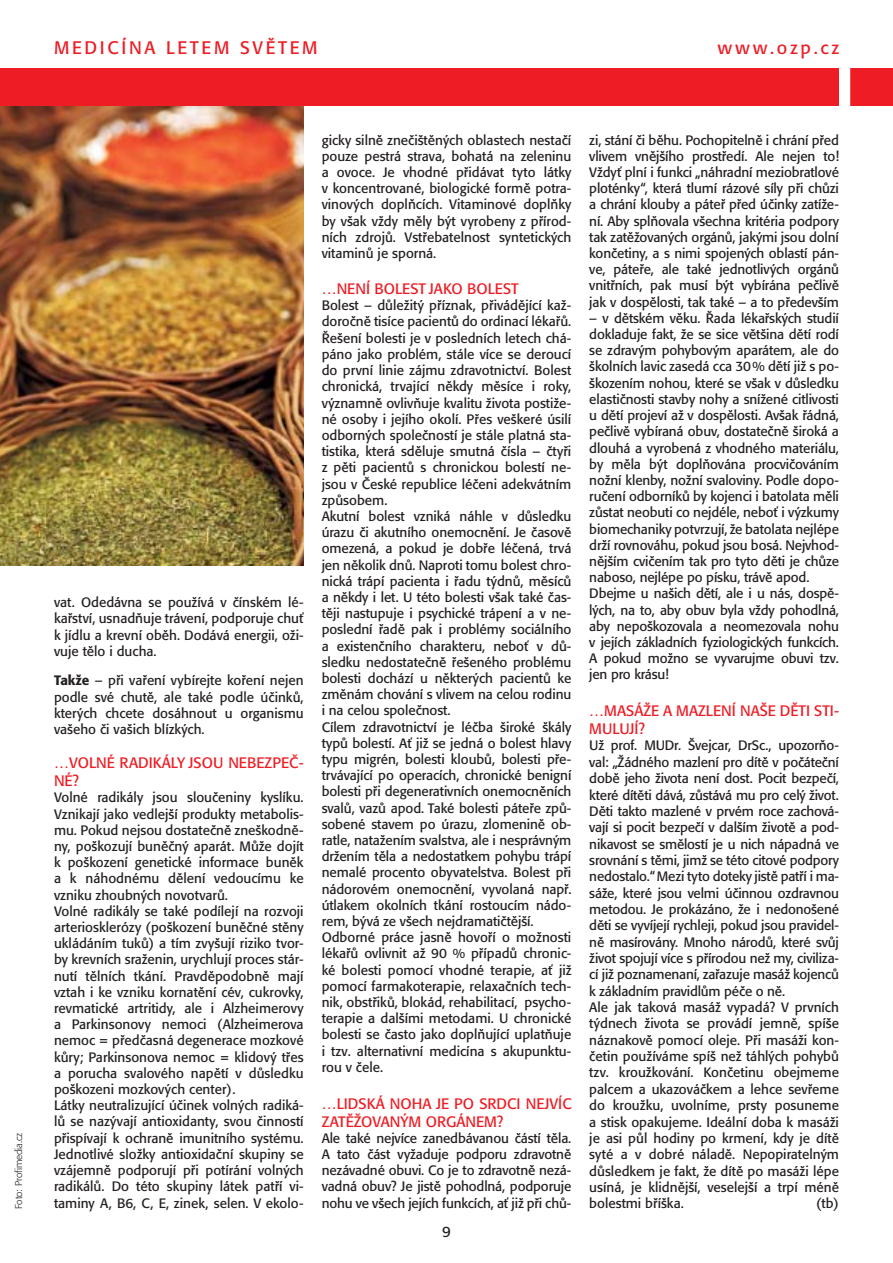
<style>
.page{position:relative;width:893px;height:1263px;background:#fff}
.page>*{position:absolute;margin:0;border:0;box-sizing:border-box;transform-origin:0 0}
.t1{font:18px "Formata CE";letter-spacing:.15em;color:#ee1c24}
.t2{font:15px/18px "Formata CE";color:#ee1c24}
.t3{font:15px "Formata CE";color:#231f1f}
.t4{font:13.5px/16.2px "Formata CE";letter-spacing:-.005em;color:#231f1f;text-align:justify}
.t5{font:300 9.75px "Formata CE";color:#231f1f}
.s1{font-weight:500}
</style>
<div class="page">
<img style="left:0;top:105px;width:304px;height:461px">
<div style="left:0;top:68px;width:893px;height:37px;background:#ee1c24"></div>
<div style="left:839px;top:0;width:11px;height:132px;background:#fff"></div>
<p class="t5" style="left:15px;top:1209px;width:78px;rotate:-90deg">Foto: Profimedia.cz</p>
<h1 class="t1" style="left:54px;top:40px;width:265px">MEDICÍNA LETEM SVĚTEM</h1>
<h1 class="t1" style="left:718px;top:40px;width:123px">www.ozp.cz</h1>
<p class="t4" style="left:54px;top:595px;width:251px">vat. Odedávna se používá v čínském lé&shy;kařství, usnadňuje trávení, podporuje chuť k jídlu a krevní oběh. Dodává energii, oži&shy;vuje tělo i ducha.</p>
<p class="t4" style="left:54px;top:674px;width:251px"><span class="s1">Takže</span> – při vaření vybírejte koření nejen podle své chutě, ale také podle účinků, kterých chcete dosáhnout u organismu vašeho či vašich blízkých.</p>
<p class="t2" style="left:54px;top:755px;width:251px">…VOLNÉ RADIKÁLY JSOU NEBEZPEČ-<br>NÉ?</p>
<p class="t4" style="left:54px;top:791px;width:251px;text-align:left">Volné radikály jsou sloučeniny kyslíku.<br>Vznikají jako vedlejší produkty metabolis&shy;mu. Pokud nejsou dostatečně zneškodně&shy;ny, poškozují buněčný aparát. Může dojít k poškození genetické informace buněk a k náhodnému dělení vedoucímu ke vzniku zhoubných novotvarů.<br>Volné radikály se také podílejí na rozvoji arteriosklerózy (poškození buněčné stěny ukládáním tuků) a tím zvyšují riziko tvor&shy;by krevních sraženin, urychlují proces stár&shy;nutí tělních tkání. Pravděpodobně mají vztah i ke vzniku kornatění cév, cukrovky, revmatické artritidy, ale i Alzheimerovy a Parkinsonovy nemoci (Alzheimerova nemoc = předčasná degenerace mozkové kůry; Parkinsonova nemoc = klidový třes a porucha svalového napětí v důsledku poškozeni mozkových center).<br>Látky neutralizující účinek volných radiká&shy;lů se nazývají antioxidanty, svou činností přispívají k ochraně imunitního systému.<br>Jednotlivé složky antioxidační skupiny se vzájemně podporují při potírání volných radikálů. Do této skupiny látek patří vi&shy;taminy A, B6, C, E, zinek, selen. V ekolo-</p>
<p class="t4" style="left:322px;top:133px;width:251px">gicky silně znečištěných oblastech nestačí pouze pestrá strava, bohatá na zeleninu a ovoce. Je vhodné přidávat tyto látky v koncentrované, biologické formě potra&shy;vinových doplňcích. Vitaminové doplňky by však vždy měly být vyrobeny z přírod&shy;ních zdrojů. Vstřebatelnost syntetických vitaminů je sporná.</p>
<p class="t2" style="left:322px;top:281px;width:198px">…NENÍ BOLEST JAKO BOLEST</p>
<p class="t4" style="left:322px;top:299px;width:251px;text-align:left">Bolest – důležitý příznak, přivádějící kaž&shy;doročně tisíce pacientů do ordinací lékařů.<br>Řešení bolesti je v posledních letech chá&shy;páno jako problém, stále více se deroucí do první linie zájmu zdravotnictví. Bolest chronická, trvající někdy měsíce i roky, významně ovlivňuje kvalitu života postiže&shy;né osoby i jejího okolí. Přes veškeré úsilí odborných společností je stále platná sta&shy;tistika, která sděluje smutná čísla – čtyři z pěti pacientů s chronickou bolestí ne&shy;jsou v České republice léčeni adekvátním způsobem.<br>Akutní bolest vzniká náhle v důsledku úrazu či akutního onemocnění. Je časově omezená, a pokud je dobře léčená, trvá jen několik dnů. Naproti tomu bolest chro&shy;nická trápí pacienta i řadu týdnů, měsíců a někdy i let. U této bolesti však také čas&shy;těji nastupuje i psychické trápení a v ne&shy;poslední řadě pak i problémy sociálního a existenčního charakteru, neboť v dů&shy;sledku nedostatečně řešeného problému bolesti dochází u některých pacientů ke změnám chování s vlivem na celou rodinu i na celou společnost.<br>Cílem zdravotnictví je léčba široké škály typů bolestí. Ať již se jedná o bolest hlavy typu migrén, bolesti kloubů, bolesti pře&shy;trvávající po operacích, chronické benigní bolesti při degenerativních onemocněních svalů, vazů apod. Také bolesti páteře způ&shy;sobené stavem po úrazu, zlomenině ob&shy;ratle, natažením svalstva, ale i nesprávným držením těla a nedostatkem pohybu trápí nemalé procento obyvatelstva. Bolest při nádorovém onemocnění, vyvolaná např. útlakem okolních tkání rostoucím nádo&shy;rem, bývá ze všech nejdramatičtější.<br>Odborné práce jasně hovoří o možnosti lékařů ovlivnit až 90 % případů chronic&shy;ké bolesti pomocí vhodné terapie, ať již pomocí farmakoterapie, relaxačních tech&shy;nik, obstřiků, blokád, rehabilitací, psycho&shy;terapie a dalšími metodami. U chronické bolesti se často jako doplňující uplatňuje i tzv. alternativní medicína s akupunktu&shy;rou v čele.</p>
<p class="t2" style="left:322px;top:1095px;width:252px">…LIDSKÁ NOHA JE PO SRDCI NEJVÍC<br>ZATĚŽOVANÝM ORGÁNEM?</p>
<p class="t4" style="left:322px;top:1131px;width:251px">Ale také nejvíce zanedbávanou částí těla.<br>A tato část vyžaduje podporu zdravotně nezávadné obuvi. Co je to zdravotně nezá&shy;vadná obuv? Je jistě pohodlná, podporuje nohu ve všech jejích funkcích, ať již při chů-</p>
<p class="t3" style="left:442px;top:1225px;width:10px">9</p>
<p class="t4" style="left:589px;top:133px;width:251px">zi, stání či běhu. Pochopitelně i chrání před vlivem vnějšího prostředí. Ale nejen to!<br>Vždyť plní i funkci „náhradní meziobratlové ploténky“, která tlumí rázové síly při chůzi a chrání klouby a páteř před účinky zatíže&shy;ní. Aby splňovala všechna kritéria podpory tak zatěžovaných orgánů, jakými jsou dolní končetiny, a s nimi spojených oblastí pán&shy;ve, páteře, ale také jednotlivých orgánů vnitřních, pak musí být vybírána pečlivě jak v dospělosti, tak také – a to především</p>
<p class="t4" style="left:589px;top:311px;width:251px;text-align:left">– v dětském věku. Řada lékařských studií dokladuje fakt, že se sice většina dětí rodí se zdravým pohybovým aparátem, ale do školních lavic zasedá cca 30 % dětí již s po&shy;škozením nohou, které se však v důsledku elastičnosti stavby nohy a snížené citlivosti u dětí projeví až v dospělosti. Avšak řádná, pečlivě vybíraná obuv, dostatečně široká a dlouhá a vyrobená z vhodného materiálu, by měla být doplňována procvičováním nožní klenby, nožní svaloviny. Podle dopo&shy;ručení odborníků by kojenci i batolata měli zůstat neobuti co nejdéle, neboť i výzkumy biomechaniky potvrzují, že batolata nejlépe drží rovnováhu, pokud jsou bosá. Nejvhod&shy;nějším cvičením tak pro tyto děti je chůze naboso, nejlépe po písku, trávě apod.<br>Dbejme u našich dětí, ale i u nás, dospě&shy;lých, na to, aby obuv byla vždy pohodlná, aby nepoškozovala a neomezovala nohu v jejích základních fyziologických funkcích.<br>A pokud možno se vyvarujme obuvi tzv. jen pro krásu!</p>
<p class="t2" style="left:589px;top:703px;width:251px">…MASÁŽE A MAZLENÍ NAŠE DĚTI STI-<br>MULUJÍ?</p>
<p class="t4" style="left:589px;top:739px;width:251px;text-align:left">Už prof. MUDr. Švejcar, DrSc., upozorňo&shy;val: „Žádného mazlení pro dítě v počáteční době jeho života není dost. Pocit bezpečí, které dítěti dává, zůstává mu pro celý život.<br>Děti takto mazlené v prvém roce zachová&shy;vají si pocit bezpečí v dalším životě a pod&shy;nikavost se smělostí je u nich nápadná ve srovnání s těmi, jimž se této citové podpory nedostalo.“ Mezi tyto doteky jistě patří i ma&shy;sáže, které jsou velmi účinnou ozdravnou metodou. Je prokázáno, že i nedonošené děti se vyvíjejí rychleji, pokud jsou pravidel&shy;ně masírovány. Mnoho národů, které svůj život spojují více s přírodou než my, civiliza&shy;cí již poznamenaní, zařazuje masáž kojenců k základním pravidlům péče o ně.<br>Ale jak taková masáž vypadá? V prvních týdnech života se provádí jemně, spíše náznakově pomocí oleje. Při masáži kon&shy;četin používáme spíš než táhlých pohybů tzv. kroužkování. Končetinu obejmeme palcem a ukazováčkem a lehce sevřeme do kroužku, uvolníme, prsty posuneme a stisk opakujeme. Ideální doba k masáži je asi půl hodiny po krmení, kdy je dítě syté a v dobré náladě. Nepopiratelným důsledkem je fakt, že dítě po masáži lépe usíná, je klidnější, veselejší a trpí méně bolestmi bříška.</p>
<p class="t4" style="left:816px;top:1196px;width:24px">(tb)</p>
</div>
